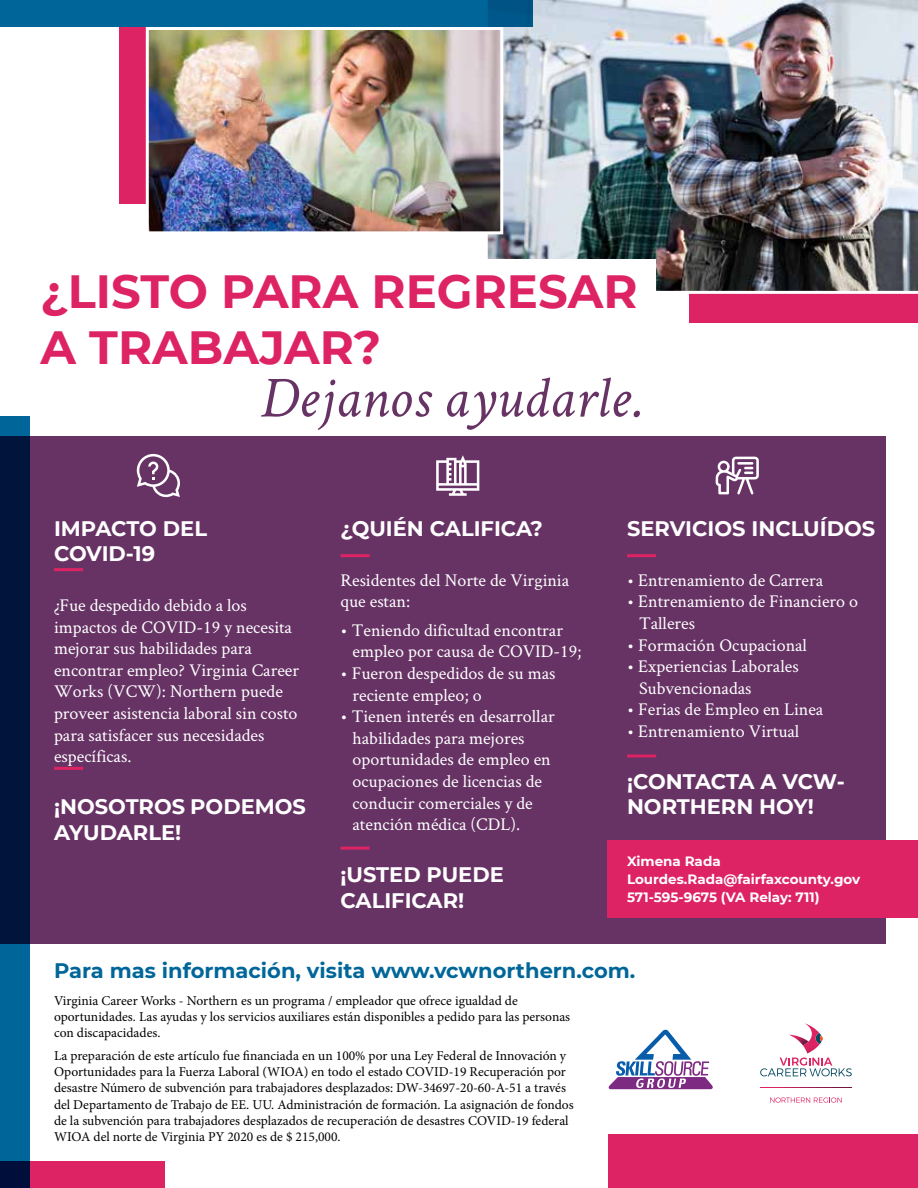
<style>
.page{position:relative;width:918px;height:1188px;background:#fff}
.page>*{position:absolute;margin:0;border:0;box-sizing:border-box;transform-origin:0 0}
.t1{font:italic 58.5px "Crimson Text";color:#673365}
.t2{font:700 46.5px/55.8px "Montserrat";color:#dd2364}
.t3{font:700 21px/25.2px "Montserrat";color:#fff}
.t4{font:700 21px "Montserrat";color:#069}
.t5{font:18px/21.6px "Crimson Text";color:#fff}
.t6{font:13.5px/16.2px "Minion Pro";color:#000}
.t7{font:700 13.5px/18px "Montserrat";color:#fff}
</style>
<div class="page">
<div style="left:0;top:436px;width:886px;height:508px;background:#673365"></div>
<div style="left:607px;top:840px;width:311px;height:78px;background:#dd2364"></div>
<div style="left:689px;top:68px;width:229px;height:255px;background:#dd2364"></div>
<div style="left:119px;top:27px;width:382px;height:176px;background:#dd2364"></div>
<img style="left:487px;top:0;width:431px;height:294px">
<img style="left:150px;top:31px;width:349px;height:199px">
<div style="left:146px;top:27px;width:357px;height:207px;border:3px solid #fff"></div>
<div style="left:0;top:0;width:533px;height:27px;background:#069"></div>
<div style="left:0;top:1161px;width:165px;height:27px;background:#dd2364"></div>
<svg style="left:0;top:416px;width:30px;height:772px;background:#002c58"></svg>
<div style="left:608px;top:1134px;width:310px;height:54px;background:#dd2364"></div>
<hr style="left:54px;top:568px;width:29px;height:3px;background:#dd2364">
<hr style="left:54px;top:767px;width:29px;height:3px;background:#dd2364">
<hr style="left:340px;top:554px;width:30px;height:3px;background:#dd2364">
<hr style="left:340px;top:847px;width:30px;height:3px;background:#dd2364">
<hr style="left:627px;top:554px;width:29px;height:3px;background:#dd2364">
<svg style="left:627px;top:754px;width:29px;height:4px"></svg>
<svg style="left:716px;top:457px;width:43px;height:38px"></svg>
<svg style="left:137px;top:454px;width:43px;height:43px"></svg>
<svg style="left:436px;top:455px;width:43px;height:41px"></svg>
<svg style="left:760px;top:1023px;width:92px;height:53px"></svg>
<svg style="left:770px;top:1098px;width:72px;height:5px"></svg>
<svg style="left:760px;top:1087px;width:92px;height:1px"></svg>
<svg style="left:608px;top:1029px;width:105px;height:61px"></svg>
<div style="left:448px;top:259px;width:207px;height:77px;background:#fff"></div>
<h2 class="t2" style="left:40px;top:261px;width:599px">¿LISTO PARA REGRESAR<br>A TRABAJAR?</h2>
<h1 class="t1" style="left:260px;top:365px;width:382px">Dejanos ayudarle.</h1>
<p class="t3" style="left:54px;top:515px;width:155px">IMPACTO DEL<br>COVID-19</p>
<p class="t5" style="left:54px;top:594px;width:247px">¿Fue despedido debido a los impactos de COVID-19 y necesita mejorar sus habilidades para encontrar empleo? Virginia Career<br>Works (VCW): Northern puede proveer asistencia laboral sin costo para satisfacer sus necesidades específicas.</p>
<p class="t3" style="left:54px;top:793px;width:253px">¡NOSOTROS PODEMOS<br>AYUDARLE!</p>
<p class="t3" style="left:341px;top:515px;width:204px">¿QUIÉN CALIFICA?</p>
<p class="t5" style="left:340px;top:569px;width:230px">Residentes del Norte de Virginia que estan:</p>
<p class="t5" style="left:353px;top:619px;width:230px;text-indent:-12px">• Teniendo dificultad encontrar empleo por causa de COVID-19;</p>
<p class="t5" style="left:353px;top:662px;width:204px;text-indent:-12px">• Fueron despedidos de su mas reciente empleo; o</p>
<p class="t5" style="left:353px;top:705px;width:204px;text-indent:-12px">• Tienen interés en desarrollar habilidades para mejores oportunidades de empleo en ocupaciones de licencias de conducir comerciales y de atención médica (CDL).</p>
<p class="t3" style="left:340px;top:861px;width:165px">¡USTED PUEDE<br>CALIFICAR!</p>
<p class="t3" style="left:627px;top:515px;width:250px">SERVICIOS INCLUÍDOS</p>
<p class="t5" style="left:627px;top:569px;width:198px">• Entrenamiento de Carrera</p>
<p class="t5" style="left:639px;top:590px;width:221px;text-indent:-12px">• Entrenamiento de Financiero o<br>Talleres</p>
<p class="t5" style="left:627px;top:633px;width:182px">• Formación Ocupacional</p>
<p class="t5" style="left:639px;top:655px;width:161px;text-indent:-12px">• Experiencias Laborales<br>Subvencionadas</p>
<p class="t5" style="left:627px;top:698px;width:198px">• Ferias de Empleo en Linea</p>
<p class="t5" style="left:627px;top:720px;width:174px">• Entrenamiento Virtual</p>
<p class="t3" style="left:627px;top:768px;width:219px">¡CONTACTA A VCW-<br>NORTHERN HOY!</p>
<p class="t7" style="left:627px;top:852px;width:235px">Ximena Rada<br>Lourdes.Rada@fairfaxcounty.gov<br>571-595-9675 (VA Relay: 711)</p>
<p class="t4" style="left:54px;top:955px;width:583px">Para mas información, visita www.vcwnorthern.com.</p>
<p class="t6" style="left:54px;top:992px;width:518px">Virginia Career Works - Northern es un programa / empleador que ofrece igualdad de oportunidades. Las ayudas y los servicios auxiliares están disponibles a pedido para las personas con discapacidades.</p>
<p class="t6" style="left:54px;top:1048px;width:521px">La preparación de este artículo fue financiada en un 100% por una Ley Federal de Innovación y Oportunidades para la Fuerza Laboral (WIOA) en todo el estado COVID-19 Recuperación por desastre Número de subvención para trabajadores desplazados: DW-34697-20-60-A-51 a través del Departamento de Trabajo de EE. UU. Administración de formación. La asignación de fondos de la subvención para trabajadores desplazados de recuperación de desastres COVID-19 federal WIOA del norte de Virginia PY 2020 es de $ 215,000.</p>
</div>
